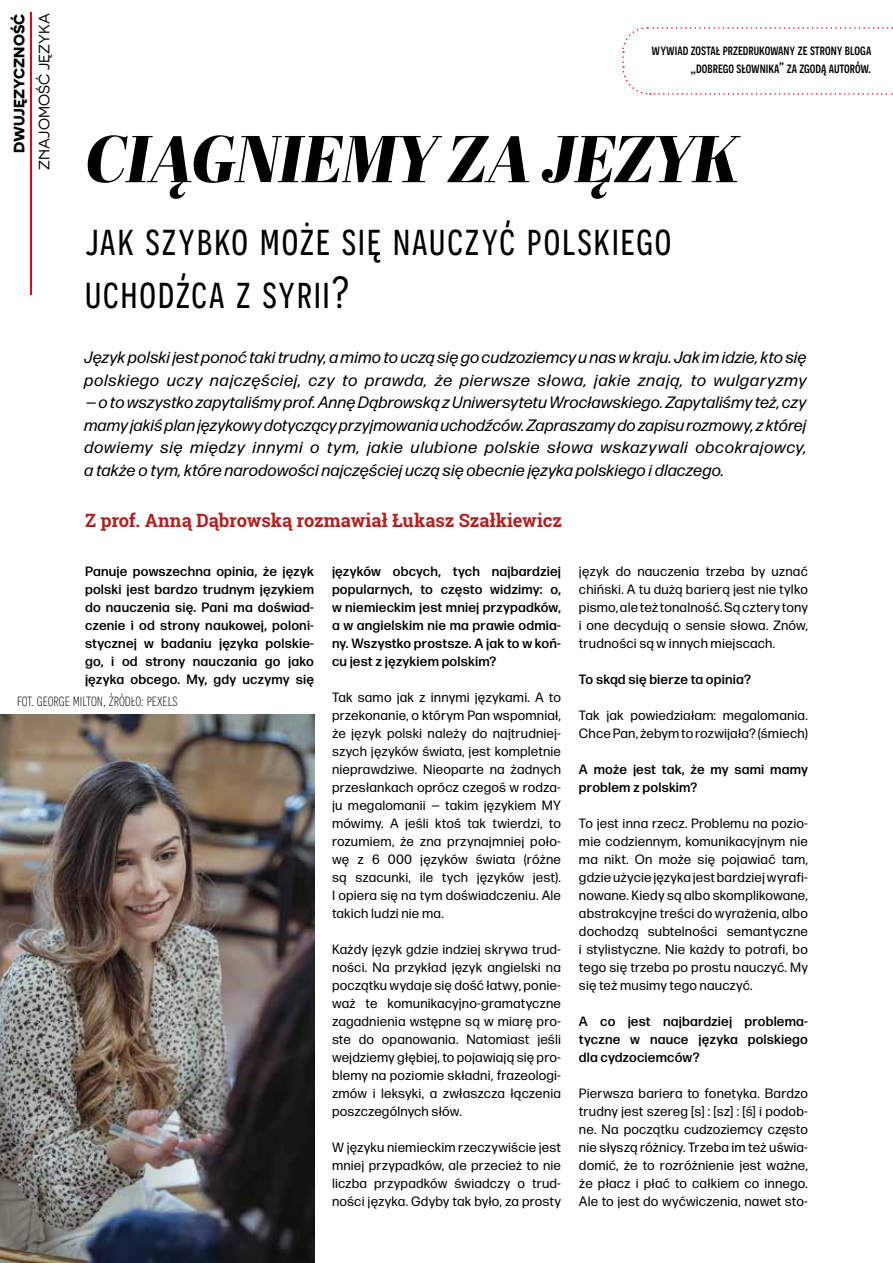
<style>
.page{position:relative;width:893px;height:1263px;background:#fff}
.page>*{position:absolute;margin:0;border:0;box-sizing:border-box;transform-origin:0 0}
.t1{font:italic 66px "Abril Fatface";color:#000}
.t2{font:45px/52.5px "Novecentosanscondensed";letter-spacing:.035em;color:#000}
.t3{font:700 18.3px "Roboto Slab";letter-spacing:-.005em;color:#b51f1f}
.t4{font:300 16.65px "Novecentosanscondensed";color:#000}
.t5{font:italic 16.5px/22.5px "Forma DJR Micro";letter-spacing:.005em;color:#000}
.t6{font:500 15px/18px "Novecentosanscondensed";color:#000;text-align:right}
.t7{font:15px "Novecentosanswide";color:#000}
.t8{font:700 15px "Novecentosanswide";color:#000}
.t9{font:13.5px/18px "Forma DJR Micro";letter-spacing:.01em;color:#000;text-align:justify}
.t10{font:500 13.5px/18px "Forma DJR Micro";letter-spacing:.01em;color:#000;text-align:justify}
</style>
<div class="page">
<hr style="left:30px;top:12px;width:2px;height:282px;background:#e30613">
<svg style="left:622px;top:27px;width:271px;height:68px"></svg>
<img style="left:0;top:715px;width:314px;height:548px">
<div style="left:884px;top:29px;width:9px;height:64px;background:#fff"></div>
<p class="t8" style="left:10px;top:153px;width:140px;rotate:-90deg">DWUJĘZYCZNOŚĆ</p>
<p class="t7" style="left:36px;top:170px;width:158px;rotate:-90deg">ZNAJOMOŚĆ JĘZYKA</p>
<p class="t6" style="left:652px;top:40px;width:221px">wywiad został przedrukowany ze strony bloga „dobrego słownika” za zgodą autorów.</p>
<h1 class="t1" style="left:85px;top:112px;width:655px">CIĄGNIEMY ZA JĘZYK</h1>
<h2 class="t2" style="left:85px;top:213px;width:588px">jak szybko może się nauczyć polskiego uchodźca z syrii?</h2>
<p class="t5" style="left:84px;top:346px;width:724px">Język polski jest ponoć taki trudny, a mimo to uczą się go cudzoziemcy u nas w kraju. Jak im idzie, kto się polskiego uczy najczęściej, czy to prawda, że pierwsze słowa, jakie znają, to wulgaryzmy</p>
<p class="t5" style="left:84px;top:391px;width:724px;text-align:justify">— o to wszystko zapytaliśmy prof. Annę Dąbrowską z Uniwersytetu Wrocławskiego. Zapytaliśmy też, czy mamy jakiś plan językowy dotyczący przyjmowania uchodźców. Zapraszamy do zapisu rozmowy, z której dowiemy się między innymi o tym, jakie ulubione polskie słowa wskazywali obcokrajowcy, a także o tym, które narodowości najczęściej uczą się obecnie języka polskiego i dlaczego.</p>
<h3 class="t3" style="left:85px;top:507px;width:479px">Z prof. Anną Dąbrowską rozmawiał Łukasz Szałkiewicz</h3>
<p class="t10" style="left:85px;top:562px;width:230px">Panuje powszechna opinia, że język polski jest bardzo trudnym językiem do nauczenia się. Pani ma doświad&shy;czenie i od strony naukowej, poloni&shy;stycznej w badaniu języka polskie&shy;go, i od strony nauczania go jako języka obcego. My, gdy uczymy się</p>
<p class="t10" style="left:332px;top:562px;width:230px">języków obcych, tych najbardziej popularnych, to często widzimy: o, w niemieckim jest mniej przypadków, a w angielskim nie ma prawie odmia&shy;ny. Wszystko prostsze. A jak to w koń&shy;cu jest z językiem polskim?</p>
<p class="t9" style="left:332px;top:688px;width:230px">Tak samo jak z innymi językami. A to przekonanie, o którym Pan wspomniał, że język polski należy do najtrudniej&shy;szych języków świata, jest kompletnie nieprawdziwe. Nieoparte na żadnych przesłankach oprócz czegoś w rodza&shy;ju megalomanii — takim językiem MY mówimy. A jeśli ktoś tak twierdzi, to rozumiem, że zna przynajmniej poło&shy;wę z 6 000 języków świata (różne są szacunki, ile tych języków jest).<br>I opiera się na tym doświadczeniu. Ale takich ludzi nie ma.</p>
<p class="t9" style="left:332px;top:940px;width:230px">Każdy język gdzie indziej skrywa trud&shy;ności. Na przykład język angielski na początku wydaje się dość łatwy, ponie&shy;waż te komunikacyjno-gramatyczne zagadnienia wstępne są w miarę pro&shy;ste do opanowania. Natomiast jeśli wejdziemy głębiej, to pojawiają się pro&shy;blemy na poziomie składni, frazeologi&shy;zmów i leksyki, a zwłaszcza łączenia poszczególnych słów.</p>
<p class="t9" style="left:332px;top:1138px;width:230px">W języku niemieckim rzeczywiście jest mniej przypadków, ale przecież to nie liczba przypadków świadczy o trud&shy;ności języka. Gdyby tak było, za prosty</p>
<p class="t4" style="left:17px;top:691px;width:162px">fot. george milton, źródło: pexels</p>
<p class="t9" style="left:579px;top:562px;width:230px">język do nauczenia trzeba by uznać chiński. A tu dużą barierą jest nie tylko pismo, ale też tonalność. Są cztery tony i one decydują o sensie słowa. Znów, trudności są w innych miejscach.</p>
<p class="t10" style="left:579px;top:670px;width:174px">To skąd się bierze ta opinia?</p>
<p class="t9" style="left:579px;top:706px;width:230px">Tak jak powiedziałam: megalomania.<br>Chce Pan, żebym to rozwijała? (śmiech)</p>
<p class="t10" style="left:579px;top:760px;width:230px">A może jest tak, że my sami mamy problem z polskim?</p>
<p class="t9" style="left:579px;top:814px;width:230px">To jest inna rzecz. Problemu na pozio&shy;mie codziennym, komunikacyjnym nie ma nikt. On może się pojawiać tam, gdzie użycie języka jest bardziej wyrafi&shy;nowane. Kiedy są albo skomplikowane, abstrakcyjne treści do wyrażenia, albo dochodzą subtelności semantyczne i stylistyczne. Nie każdy to potrafi, bo tego się trzeba po prostu nauczyć. My się też musimy tego nauczyć.</p>
<p class="t10" style="left:579px;top:1012px;width:230px">A co jest najbardziej problema&shy;tyczne w nauce języka polskiego dla cydzociemców?</p>
<p class="t9" style="left:579px;top:1084px;width:230px">Pierwsza bariera to fonetyka. Bardzo trudny jest szereg [s] : [sz] : [ś] i podob&shy;ne. Na początku cudzoziemcy często nie słyszą różnicy. Trzeba im też uświa&shy;domić, że to rozróżnienie jest ważne, że płacz i płać to całkiem co innego.<br>Ale to jest do wyćwiczenia, nawet sto-</p>
</div>
